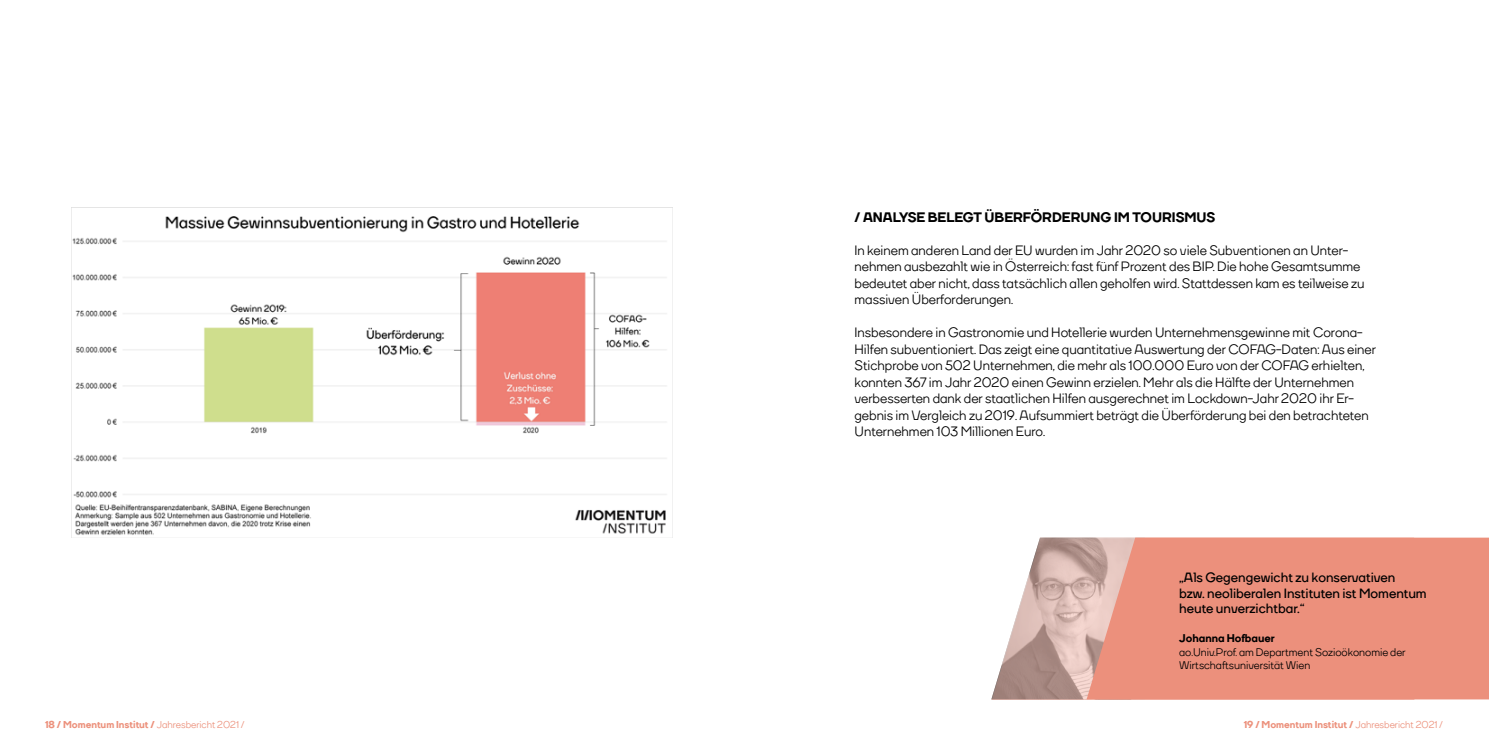
<style>
.page{position:relative;width:1489px;height:745px;background:#fff}
.page>*{position:absolute;margin:0;border:0;box-sizing:border-box;transform-origin:0 0}
.t1{font:500 13.75px/16.5px "TT Firs";color:#000}
.t2{font:800 13.75px "TT Firs";color:#000}
.t3{font:700 13.5px/15.4px "TT Firs";color:#000}
.t4{font:500 11.25px/13.5px "TT Firs";color:#000}
.t5{font:800 11.25px "TT Firs";color:#000}
.t6{font:800 10px "TT Firs";color:#ec917c}
.s1{font-weight:500}
</style>
<div class="page">
<img style="left:72px;top:216px;width:595px;height:319px">
<div style="left:1086px;top:537px;width:402px;height:162px;background:#ec907c"></div>
<svg style="left:991px;top:538px;width:423px;height:161px;background:#e59c8c"></svg>
<p class="t2" style="left:854px;top:208px;width:362px">/ ANALYSE BELEGT ÜBERFÖRDERUNG IM TOURISMUS</p>
<p class="t1" style="left:854px;top:241px;width:511px">In keinem anderen Land der EU wurden im Jahr 2020 so viele Subventionen an Unter&shy;nehmen ausbezahlt wie in Österreich: fast fünf Prozent des BIP. Die hohe Gesamtsumme bedeutet aber nicht, dass tatsächlich allen geholfen wird. Stattdessen kam es teilweise zu massiven Überforderungen.</p>
<p class="t1" style="left:854px;top:324px;width:523px">Insbesondere in Gastronomie und Hotellerie wurden Unternehmensgewinne mit Corona-Hilfen subventioniert. Das zeigt eine quantitative Auswertung der COFAG-Daten: Aus einer Stichprobe von 502 Unternehmen, die mehr als 100.000 Euro von der COFAG erhielten, konnten 367 im Jahr 2020 einen Gewinn erzielen. Mehr als die Hälfte der Unternehmen verbesserten dank der staatlichen Hilfen ausgerechnet im Lockdown-Jahr 2020 ihr Er&shy;gebnis im Vergleich zu 2019. Aufsummiert beträgt die Überförderung bei den betrachteten Unternehmen 103 Millionen Euro.</p>
<p class="t3" style="left:1179px;top:569px;width:249px">„Als Gegengewicht zu konservativen<br>bzw. neoliberalen Instituten ist Momentum heute unverzichtbar.“</p>
<p class="t5" style="left:1179px;top:630px;width:97px">Johanna Hofbauer</p>
<p class="t4" style="left:1179px;top:644px;width:228px">ao.Univ.Prof. am Department Sozioökonomie der<br>Wirtschaftsuniversität Wien</p>
<p class="t6" style="left:45px;top:717px;width:201px">18 / Momentum Institut / <span class="s1">Jahresbericht 2021 /</span></p>
<p class="t6" style="left:1243px;top:717px;width:201px">19 / Momentum Institut / <span class="s1">Jahresbericht 2021 /</span></p>
</div>
